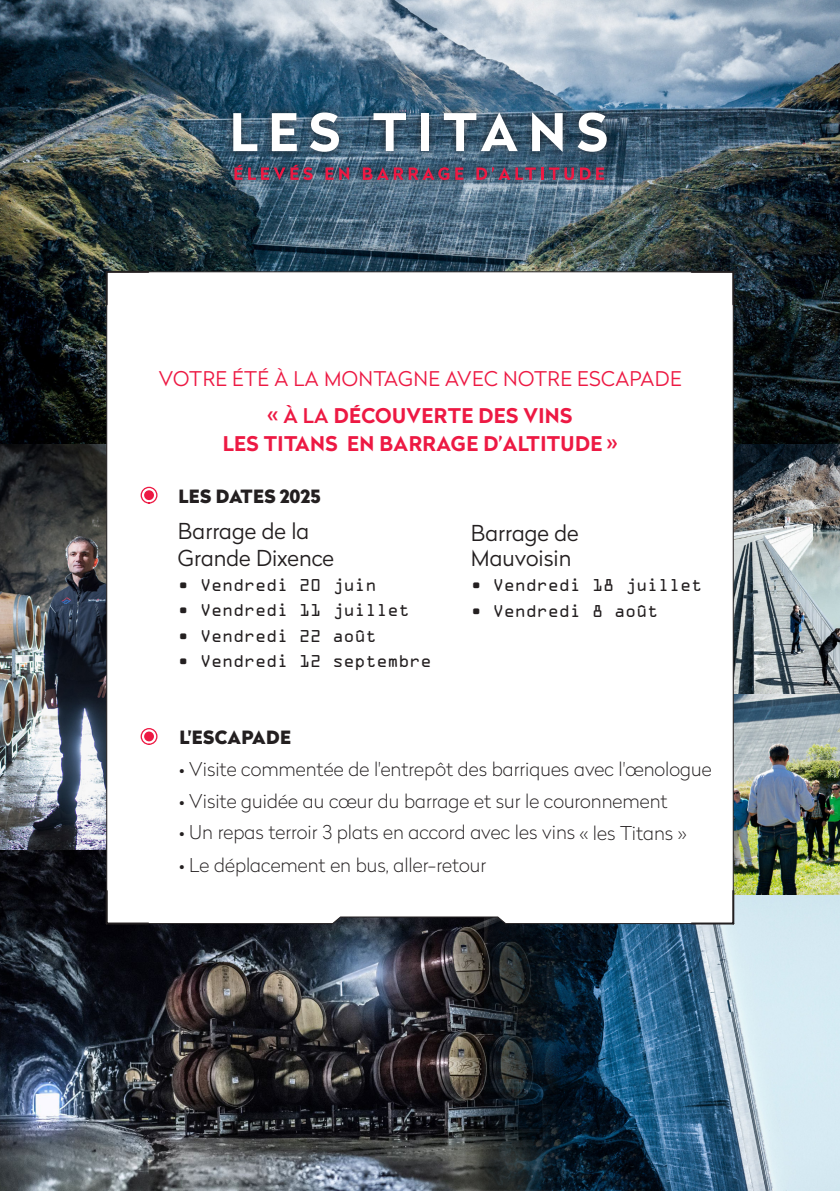
<style>
.page{position:relative;width:840px;height:1191px;background:#fff}
.page>*{position:absolute;margin:0;border:0;box-sizing:border-box;transform-origin:0 0}
.t1{font:300 21.8px/26.8px "Radikal";color:#231f20}
.t2{font:300 20.2px/36.6px "Radikal";letter-spacing:.02em;color:#ed1943;text-align:center}
.t3{font:700 20.2px "Radikal";letter-spacing:.02em;color:#ed1943}
.t4{font:100 19px "Radikal";color:#231f20}
.t5{font:18.2px "OCRA Extended";color:#231f20}
.t6{font:900 18.2px "Radikal";color:#231f20}
.t7{font:900 18.2px "Radikal";letter-spacing:.02em;color:#231f20}
.s1{font-weight:500}
.s2{font-weight:700}
</style>
<div class="page">
<img style="left:733px;top:693px;width:106px;height:202px">
<img style="left:588px;top:895px;width:251px;height:296px">
<img style="left:733px;top:444px;width:106px;height:249px">
<img style="left:0;top:444px;width:106px;height:406px">
<img style="left:0;top:850px;width:588px;height:341px">
<img style="left:0;top:0;width:839px;height:444px">
<svg style="left:106px;top:271px;width:627px;height:654px"></svg>
<hr style="left:691px;top:922px;width:42px;height:2px;background:#231f20">
<hr style="left:732px;top:891px;width:1px;height:32px;background:#231f20">
<hr style="left:106px;top:891px;width:2px;height:32px;background:#231f20">
<hr style="left:107px;top:922px;width:41px;height:2px;background:#231f20">
<hr style="left:107px;top:271px;width:41px;height:2px;background:#231f20">
<hr style="left:106px;top:272px;width:2px;height:32px;background:#231f20">
<hr style="left:732px;top:272px;width:1px;height:32px;background:#231f20">
<hr style="left:691px;top:271px;width:42px;height:2px;background:#231f20">
<svg style="left:140px;top:727px;width:18px;height:18px"></svg>
<div style="left:144px;top:731px;width:10px;height:10px;background:#ed1943;border-radius:50%"></div>
<svg style="left:140px;top:486px;width:18px;height:17px"></svg>
<div style="left:144px;top:490px;width:10px;height:10px;background:#ed1943;border-radius:50%"></div>
<div style="left:224px;top:103px;width:391px;height:86px;background:#231f20;opacity:.75"></div>
<svg style="left:233px;top:113px;width:24px;height:38px"></svg>
<svg style="left:272px;top:113px;width:24px;height:38px"></svg>
<svg style="left:310px;top:112px;width:29px;height:40px"></svg>
<svg style="left:373px;top:113px;width:33px;height:38px"></svg>
<div style="left:420px;top:113px;width:8px;height:38px;background:#fff"></div>
<svg style="left:443px;top:112px;width:74px;height:39px"></svg>
<svg style="left:532px;top:112px;width:30px;height:40px"></svg>
<svg style="left:577px;top:112px;width:29px;height:40px"></svg>
<svg style="left:234px;top:165px;width:8px;height:15px"></svg>
<svg style="left:248px;top:165px;width:64px;height:15px"></svg>
<svg style="left:325px;top:167px;width:8px;height:13px"></svg>
<svg style="left:339px;top:167px;width:10px;height:13px"></svg>
<svg style="left:362px;top:167px;width:87px;height:13px"></svg>
<svg style="left:455px;top:167px;width:8px;height:13px"></svg>
<svg style="left:476px;top:167px;width:97px;height:13px"></svg>
<svg style="left:579px;top:167px;width:25px;height:13px"></svg>
<p class="t2" style="left:159px;top:360px;width:524px">VOTRE ÉTÉ À LA MONTAGNE AVEC NOTRE ESCAPADE <span class="s1">« À LA</span> <span class="s2">DÉCOUVERTE DES VINS</span></p>
<p class="t3" style="left:223px;top:429px;width:396px">LES TITANS EN BARRAGE D’ALTITUDE <span class="s1">»</span></p>
<p class="t6" style="left:178px;top:482px;width:143px">LES DATES 2025</p>
<p class="t1" style="left:178px;top:517px;width:157px">Barrage de la<br>Grande Dixence</p>
<p class="t5" style="left:178px;top:575px;width:200px">• Vendredi 20 juin</p>
<p class="t5" style="left:178px;top:601px;width:233px">• Vendredi 11 juillet</p>
<p class="t5" style="left:178px;top:626px;width:200px">• Vendredi 22 août</p>
<p class="t5" style="left:178px;top:651px;width:255px">• Vendredi 12 septembre</p>
<p class="t1" style="left:470px;top:519px;width:109px;line-height:25.4px">Barrage de<br>Mauvoisin</p>
<p class="t5" style="left:470px;top:575px;width:233px">• Vendredi 18 juillet</p>
<p class="t5" style="left:470px;top:601px;width:189px">• Vendredi 8 août</p>
<p class="t7" style="left:179px;top:724px;width:113px">L'ESCAPADE</p>
<p class="t4" style="left:179px;top:756px;width:534px">• Visite commentée de l'entrepôt des barriques avec l'œnologue</p>
<p class="t4" style="left:179px;top:788px;width:490px">• Visite guidée au cœur du barrage et sur le couronnement</p>
<p class="t4" style="left:179px;top:818px;width:508px">• Un repas terroir 3 plats en accord avec les vins « les Titans »</p>
<p class="t4" style="left:179px;top:852px;width:308px">• Le déplacement en bus, aller-retour</p>
</div>
